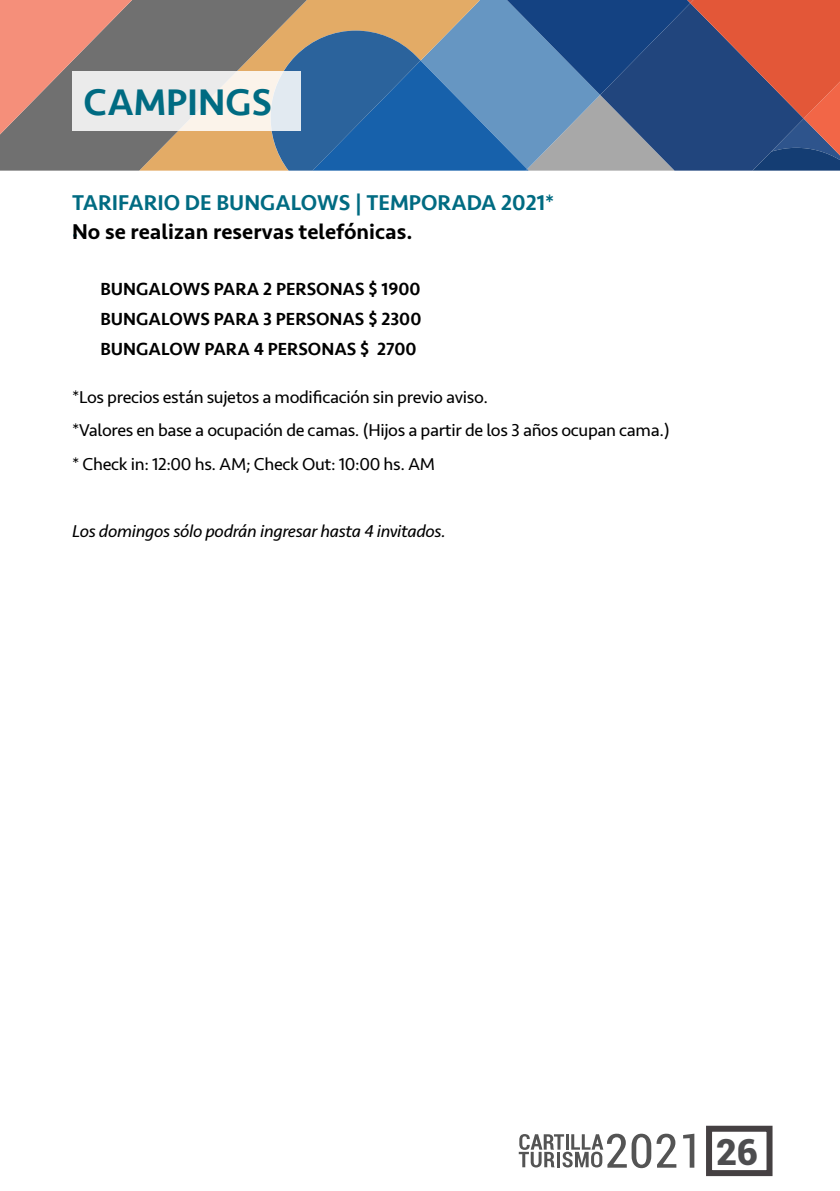
<style>
.page{position:relative;width:840px;height:1191px;background:#fff}
.page>*{position:absolute;margin:0;border:0;box-sizing:border-box;transform-origin:0 0}
.t1{font:500 38px "Seravek";color:#006b82}
.t2{font:900 36px "Roboto";color:#4d4d4f}
.t3{font:500 22px/28.8px "Seravek";color:#006b82}
.t4{font:18px/33.6px "Seravek";letter-spacing:-.02em;color:#000}
.t5{font:500 18px/29.6px "Seravek";color:#000;text-align:justify}
.t6{font:italic 18px "Seravek";letter-spacing:-.02em;color:#000}
.s1{color:#000}
</style>
<div class="page">
<div style="left:705px;top:1125px;width:67px;height:51px;border:6px solid #454042"></div>
<svg style="left:518px;top:1133px;width:158px;height:35px"></svg>
<svg style="left:683px;top:1133px;width:11px;height:34px"></svg>
<svg style="left:0;top:0;width:262px;height:171px;background:#8b7e6f"></svg>
<svg style="left:0;top:0;width:132px;height:134px;background:#c58477"></svg>
<svg style="left:262px;top:0;width:577px;height:171px;background:#5f6b89"></svg>
<div style="left:72px;top:71px;width:228px;height:59px;background:linear-gradient(to bottom,#edeceb,#f0eeeb)"></div>
<h1 class="t1" style="left:84px;top:79px;width:190px">CAMPINGS</h1>
<p class="t3" style="left:72px;top:189px;width:483px">TARIFARIO DE BUNGALOWS | TEMPORADA 2021* .<span class="s1">No se realizan reservas telefónicas.</span></p>
<p class="t5" style="left:100px;top:275px;width:322px">BUNGALOWS PARA 2 PERSONAS $ 1900<br>BUNGALOWS PARA 3 PERSONAS $ 2300<br>BUNGALOW PARA 4 PERSONAS $ 2700</p>
<p class="t4" style="left:72px;top:380px;width:599px">*Los precios están sujetos a modificación sin previo aviso.<br>*Valores en base a ocupación de camas. (Hijos a partir de los 3 años ocupan cama.) * Check in: 12:00 hs. AM; Check Out: 10:00 hs. AM</p>
<p class="t6" style="left:72px;top:517px;width:375px">Los domingos sólo podrán ingresar hasta 4 invitados.</p>
<h2 class="t2" style="left:715px;top:1126px;width:43px">26</h2>
</div>
